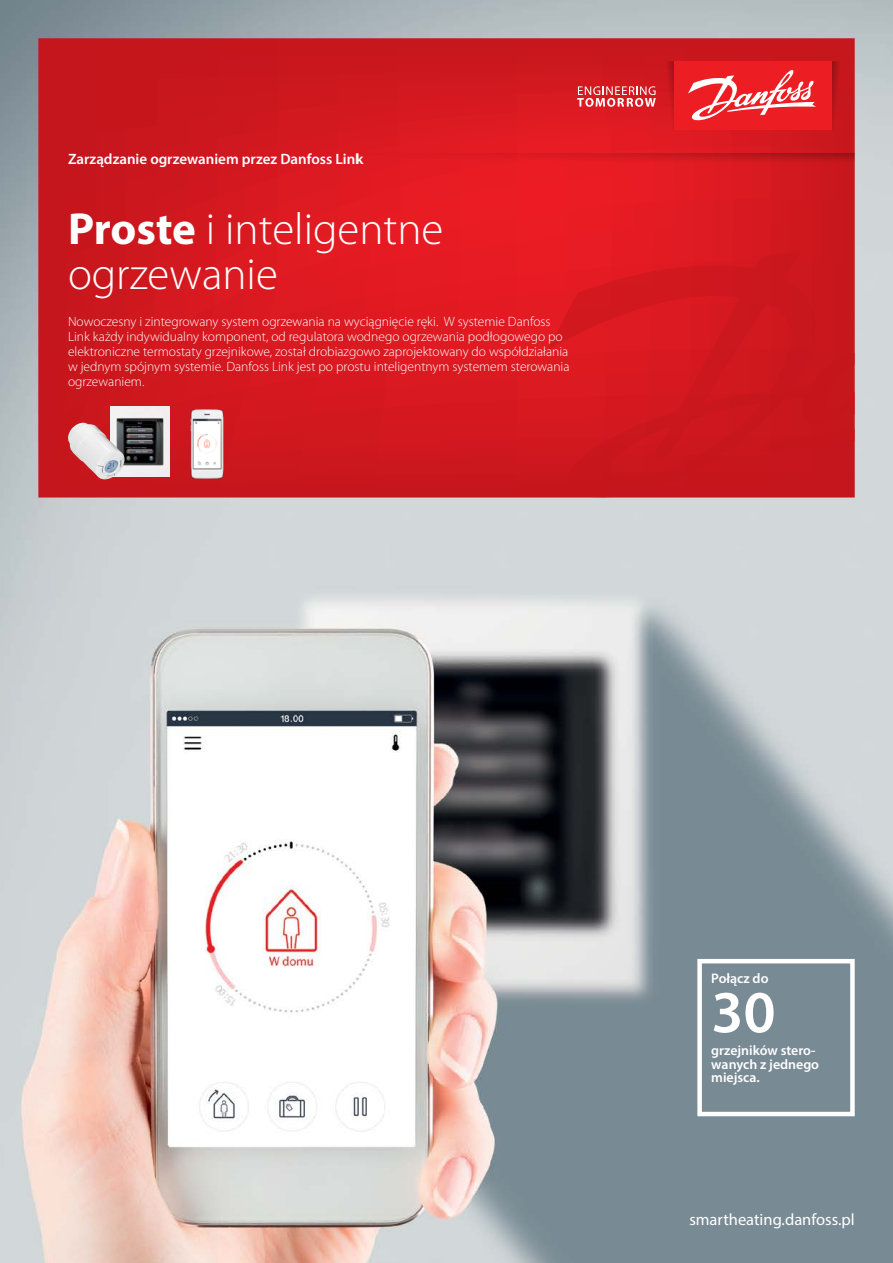
<style>
.page{position:relative;width:893px;height:1263px;background:#fff}
.page>*{position:absolute;margin:0;border:0;box-sizing:border-box;transform-origin:0 0}
.t1{font:600 60px "Myriad Pro";color:#fff}
.t2{font:300 45px/45px "Myriad Pro";color:#fff}
.t3{font:16.5px "Myriad Pro";color:#fff}
.t4{font:600 15px "Myriad Pro";color:#fff}
.t5{font:600 13.8px/13.8px "Myriad Pro";color:#fff}
.t6{font:300 13.5px/15px "Myriad Pro";color:#fff}
.s1{font-weight:700}
</style>
<div class="page">
<img style="left:0;top:0;width:893px;height:1263px">
<svg style="left:38px;top:38px;width:817px;height:459px;background:#d4181f"></svg>
<svg style="left:547px;top:237px;width:308px;height:260px;background:#d0171e"></svg>
<svg style="left:832px;top:61px;width:12px;height:69px"></svg>
<svg style="left:358px;top:153px;width:497px;height:13px;background:#d61920"></svg>
<div style="left:674px;top:61px;width:158px;height:69px;background:#ed1d24"></div>
<svg style="left:577px;top:61px;width:97px;height:69px;background:#d82c32"></svg>
<svg style="left:688px;top:70px;width:128px;height:51px"></svg>
<img style="left:184px;top:401px;width:46px;height:85px">
<img style="left:110px;top:407px;width:60px;height:70px">
<img style="left:68px;top:423px;width:56px;height:56px">
<div style="left:697px;top:959px;width:158px;height:157px;border:4px solid #fff"></div>
<p class="t4" style="left:68px;top:150px;width:296px">Zarządzanie ogrzewaniem przez Danfoss Link</p>
<h2 class="t2" style="left:68px;top:207px;width:377px"><span class="s1">Proste</span> i inteligentne ogrzewanie</h2>
<p class="t6" style="left:68px;top:314px;width:503px">Nowoczesny i zintegrowany system ogrzewania na wyciągnięcie ręki. W systemie Danfoss Link każdy indywidualny komponent, od regulatora wodnego ogrzewania podłogowego po elektroniczne termostaty grzejnikowe, został drobiazgowo zaprojektowany do współdziałania w jednym spójnym systemie. Danfoss Link jest po prostu inteligentnym systemem sterowania ogrzewaniem.</p>
<p class="t5" style="left:711px;top:971px;width:59px">Połącz do</p>
<h1 class="t1" style="left:711px;top:974px;width:66px">30</h1>
<p class="t5" style="left:711px;top:1043px;width:109px">grzejników stero&shy;wanych z jednego miejsca.</p>
<p class="t3" style="left:689px;top:1209px;width:167px">smartheating.danfoss.pl</p>
</div>
